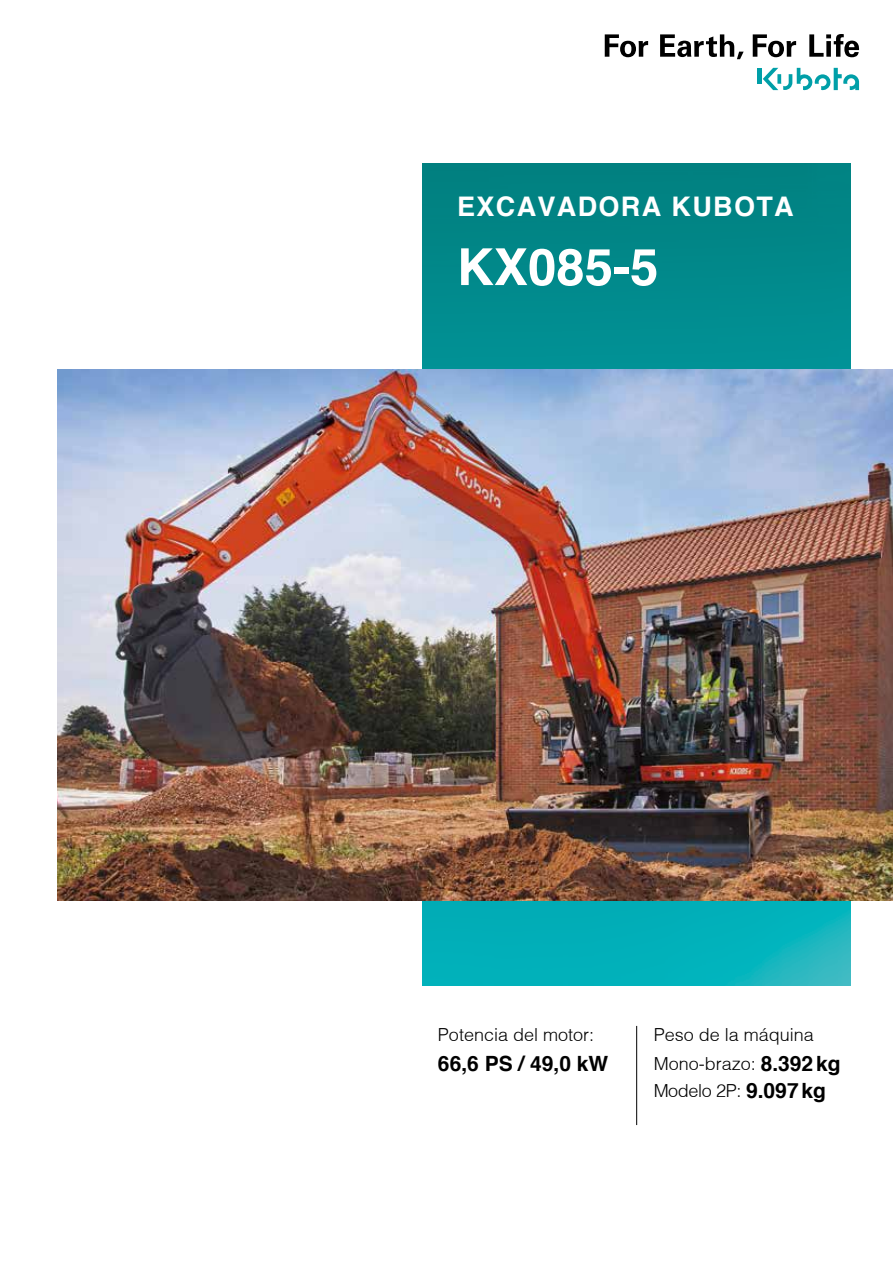
<style>
.page{position:relative;width:893px;height:1263px;background:#fff}
.page>*{position:absolute;margin:0;border:0;box-sizing:border-box;transform-origin:0 0}
.t1{font:700 51px "Helvetica";color:#fff}
.t2{font:700 27px "Helvetica";letter-spacing:.05em;color:#fff}
.t3{font:700 21px "Helvetica";color:#000}
.t4{font:300 18px/27.8px "Helvetica";color:#000}
.s1{font-weight:700;font-size:21px}
</style>
<div class="page">
<hr style="left:636px;top:1026px;width:1px;height:99px;background:#000">
<img style="left:423px;top:163px;width:427px;height:823px">
<div style="left:757px;top:68px;width:5px;height:16px;background:#009fa8"></div>
<svg style="left:763px;top:68px;width:96px;height:22px"></svg>
<svg style="left:753px;top:34px;width:43px;height:23px"></svg>
<svg style="left:605px;top:34px;width:43px;height:23px"></svg>
<svg style="left:660px;top:34px;width:84px;height:25px"></svg>
<svg style="left:809px;top:34px;width:50px;height:23px"></svg>
<img style="left:57px;top:370px;width:836px;height:530px">
<h2 class="t2" style="left:457px;top:190px;width:338px">EXCAVADORA KUBOTA</h2>
<h1 class="t1" style="left:457px;top:235px;width:203px">KX085-5</h1>
<p class="t4" style="left:438px;top:1021px;width:158px">Potencia del motor:</p>
<p class="t3" style="left:438px;top:1050px;width:172px">66,6 PS / 49,0 kW</p>
<p class="t4" style="left:654px;top:1021px;width:188px">Peso de la máquina<br>Mono-brazo: <span class="s1">8.392 kg<br></span>Modelo 2P: <span class="s1">9.097 kg</span></p>
</div>
